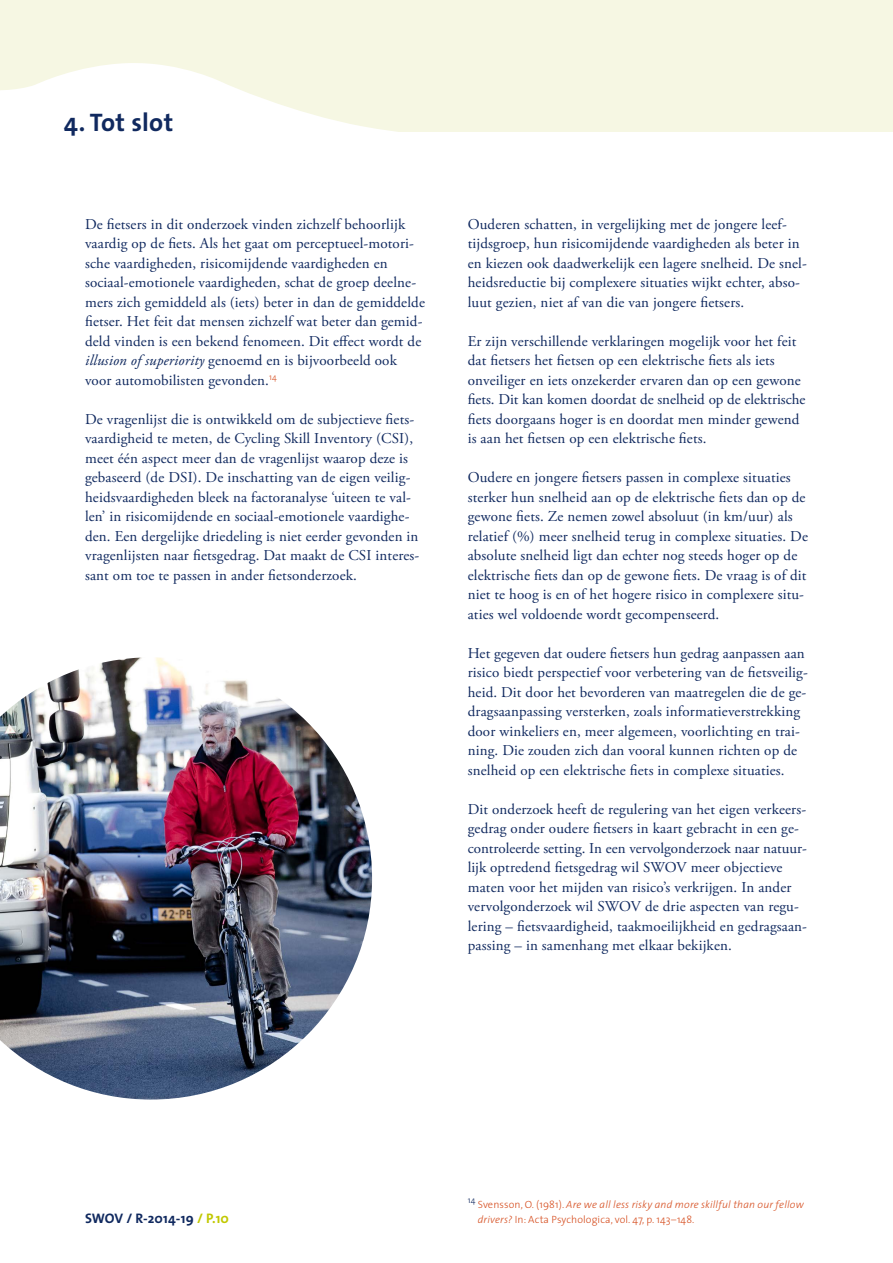
<style>
.page{position:relative;width:893px;height:1263px;background:#fff}
.page>*{position:absolute;margin:0;border:0;box-sizing:border-box;transform-origin:0 0}
.t1{font:700 25.5px "The Sans";letter-spacing:.01em;color:#10295f}
.t2{font:15px/19.5px "Adobe Garamond Pro";letter-spacing:.01em;color:#10295f}
.t3{font:700 13.8px "The Sans";letter-spacing:.01em;color:#10295f}
.t4{font:300 10.5px/15px "The Sans";letter-spacing:.01em;color:#d64f21}
.t5{font:300 8.7px "The Sans";color:#10295f}
.s1{font-style:italic}
.s2{color:#c1c800}
</style>
<div class="page">
<svg style="left:0;top:0;width:893px;height:131px;background:#f7f8e6"></svg>
<img style="left:0;top:657px;width:372px;height:442px">
<h1 class="t1" style="left:64px;top:101px;width:111px">4. Tot slot</h1>
<p class="t2" style="left:85px;top:215px;width:341px">De fietsers in dit onderzoek vinden zichzelf behoorlijk vaardig op de fiets. Als het gaat om perceptueel-motori&shy;sche vaardigheden, risicomijdende vaardigheden en sociaal-emotionele vaardigheden, schat de groep deelne&shy;mers zich gemiddeld als (iets) beter in dan de gemiddelde fietser. Het feit dat mensen zichzelf wat beter dan gemid&shy;deld vinden is een bekend fenomeen. Dit effect wordt de <span class="s1">illusion of superiority</span> genoemd en is bijvoorbeeld ook voor automobilisten gevonden.<sup>14</sup></p>
<p class="t2" style="left:85px;top:410px;width:336px">De vragenlijst die is ontwikkeld om de subjectieve fiets&shy;vaardigheid te meten, de Cycling Skill Inventory (CSI), meet één aspect meer dan de vragenlijst waarop deze is gebaseerd (de DSI). De inschatting van de eigen veilig&shy;heidsvaardigheden bleek na factoranalyse ‘uiteen te val&shy;len’ in risicomijdende en sociaal-emotionele vaardighe&shy;den. Een dergelijke driedeling is niet eerder gevonden in vragenlijsten naar fietsgedrag. Dat maakt de CSI interes&shy;sant om toe te passen in ander fietsonderzoek.</p>
<p class="t2" style="left:468px;top:215px;width:341px">Ouderen schatten, in vergelijking met de jongere leef&shy;tijdsgroep, hun risicomijdende vaardigheden als beter in en kiezen ook daadwerkelijk een lagere snelheid. De snel&shy;heidsreductie bij complexere situaties wijkt echter, abso&shy;luut gezien, niet af van die van jongere fietsers.</p>
<p class="t2" style="left:468px;top:332px;width:339px">Er zijn verschillende verklaringen mogelijk voor het feit dat fietsers het fietsen op een elektrische fiets als iets onveiliger en iets onzekerder ervaren dan op een gewone fiets. Dit kan komen doordat de snelheid op de elektrische fiets doorgaans hoger is en doordat men minder gewend is aan het fietsen op een elektrische fiets.</p>
<p class="t2" style="left:468px;top:468px;width:342px">Oudere en jongere fietsers passen in complexe situaties sterker hun snelheid aan op de elektrische fiets dan op de gewone fiets. Ze nemen zowel absoluut (in km/uur) als relatief (%) meer snelheid terug in complexe situaties. De absolute snelheid ligt dan echter nog steeds hoger op de elektrische fiets dan op de gewone fiets. De vraag is of dit niet te hoog is en of het hogere risico in complexere situ&shy;aties wel voldoende wordt gecompenseerd.</p>
<p class="t2" style="left:468px;top:644px;width:342px">Het gegeven dat oudere fietsers hun gedrag aanpassen aan risico biedt perspectief voor verbetering van de fietsveilig&shy;heid. Dit door het bevorderen van maatregelen die de ge&shy;dragsaanpassing versterken, zoals informatieverstrekking door winkeliers en, meer algemeen, voorlichting en trai&shy;ning. Die zouden zich dan vooral kunnen richten op de snelheid op een elektrische fiets in complexe situaties.</p>
<p class="t2" style="left:468px;top:800px;width:341px">Dit onderzoek heeft de regulering van het eigen verkeers&shy;gedrag onder oudere fietsers in kaart gebracht in een ge&shy;controleerde setting. In een vervolgonderzoek naar natuur&shy;lijk optredend fietsgedrag wil SWOV meer objectieve maten voor het mijden van risico’s verkrijgen. In ander vervolgonderzoek wil SWOV de drie aspecten van regu&shy;lering – fietsvaardigheid, taakmoeilijkheid en gedragsaan&shy;passing – in samenhang met elkaar bekijken.</p>
<p class="t3" style="left:85px;top:1207px;width:146px">SWOV / R-2014-19 <span class="s2">/ P.10</span></p>
<p class="t5" style="left:468px;top:1193px;width:9px">14</p>
<p class="t4" style="left:478px;top:1197px;width:327px">Svensson, O. (1981). <span class="s1">Are we all less risky and more skillful than our fellow drivers?</span> In: Acta Psychologica, vol. 47, p. 143–148.</p>
</div>
